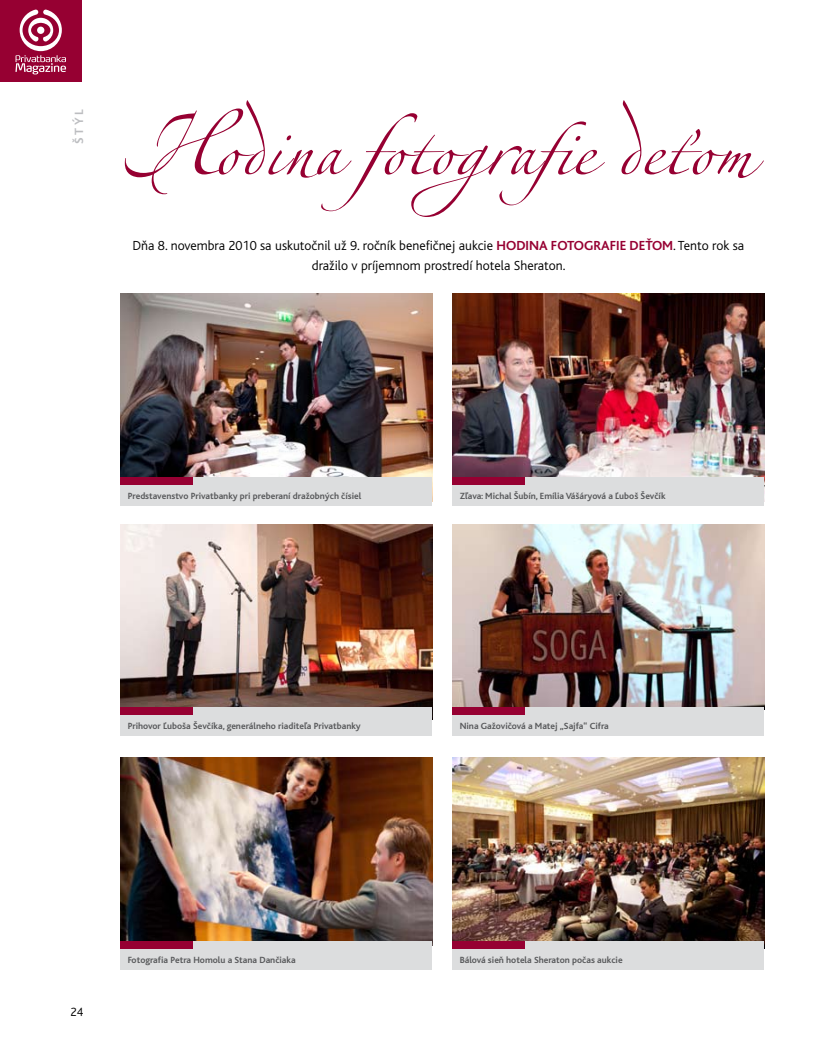
<style>
.page{position:relative;width:815px;height:1053px;background:#fff}
.page>*{position:absolute;margin:0;border:0;box-sizing:border-box;transform-origin:0 0}
.t1{font:108.75px "Zapfino Extra LT Two";color:#960032}
.t2{font:300 13.75px/20px "Bliss CE";color:#000;text-align:center}
.t3{font:700 12.5px "Bliss CE";color:#bcbdc0;scale:1.04 1}
.t4{font:300 12.5px "Bliss CE";color:#000}
.t5{font:700 9.38px "Bliss CE";color:#58595b}
.t6{font:700 9.38px "Bliss CE";letter-spacing:.09em;color:#58595b}
.s1{font-weight:700;color:#960032}
</style>
<div class="page">
<div style="left:0;top:0;width:82px;height:81px;background:#960032"></div>
<svg style="left:15px;top:10px;width:51px;height:64px"></svg>
<img style="left:452px;top:293px;width:312px;height:184px">
<img style="left:120px;top:293px;width:312px;height:184px">
<img style="left:452px;top:524px;width:312px;height:183px">
<img style="left:120px;top:524px;width:312px;height:183px">
<img style="left:120px;top:757px;width:312px;height:184px">
<img style="left:452px;top:757px;width:312px;height:184px">
<div style="left:120px;top:477px;width:312px;height:28px;background:#dcddde"></div>
<div style="left:120px;top:477px;width:73px;height:7px;background:#960032"></div>
<div style="left:452px;top:477px;width:312px;height:28px;background:#dcddde"></div>
<div style="left:452px;top:477px;width:73px;height:7px;background:#960032"></div>
<div style="left:120px;top:707px;width:312px;height:29px;background:#dcddde"></div>
<div style="left:120px;top:707px;width:73px;height:7px;background:#960032"></div>
<div style="left:452px;top:707px;width:312px;height:29px;background:#dcddde"></div>
<div style="left:452px;top:707px;width:73px;height:7px;background:#960032"></div>
<div style="left:120px;top:941px;width:312px;height:28px;background:#dcddde"></div>
<div style="left:120px;top:941px;width:73px;height:7px;background:#960032"></div>
<div style="left:452px;top:941px;width:312px;height:28px;background:#dcddde"></div>
<div style="left:452px;top:941px;width:73px;height:7px;background:#960032"></div>
<h3 class="t3" style="left:72px;top:144px;width:34px;rotate:-90deg">ŠTÝL</h3>
<h1 class="t1" style="left:134px;top:73px;width:620px">Hodina fotografie deťom</h1>
<h2 class="t2" style="left:133px;top:235px;width:613px">Dňa 8. novembra 2010 sa uskutočnil už 9. ročník benefičnej aukcie <span class="s1">Hodina fotografie deťom</span>. Tento rok sa dražilo v príjemnom prostredí hotela Sheraton.</h2>
<p class="t5" style="left:128px;top:490px;width:235px">Predstavenstvo Privatbanky pri preberaní dražobných čísiel</p>
<p class="t5" style="left:460px;top:490px;width:207px">Zľava: M ichal Šubín, Emília Vášáryová a Ľuboš Ševčík</p>
<p class="t5" style="left:128px;top:721px;width:235px">Prihovor Ľuboša Ševčíka, generálneho riaditeľa Privatbanky</p>
<p class="t5" style="left:460px;top:721px;width:151px">N ina Gažovičová a M atej „Sajfa“ Cifra</p>
<h3 class="t4" style="left:70px;top:1005px;width:14px">24</h3>
<p class="t6" style="left:128px;top:954px;width:170px">Fotografia Petra H omolu a Stana Dančiaka</p>
<p class="t5" style="left:460px;top:954px;width:165px">Bálová sieň hotela Sheraton počas aukcie</p>
</div>
